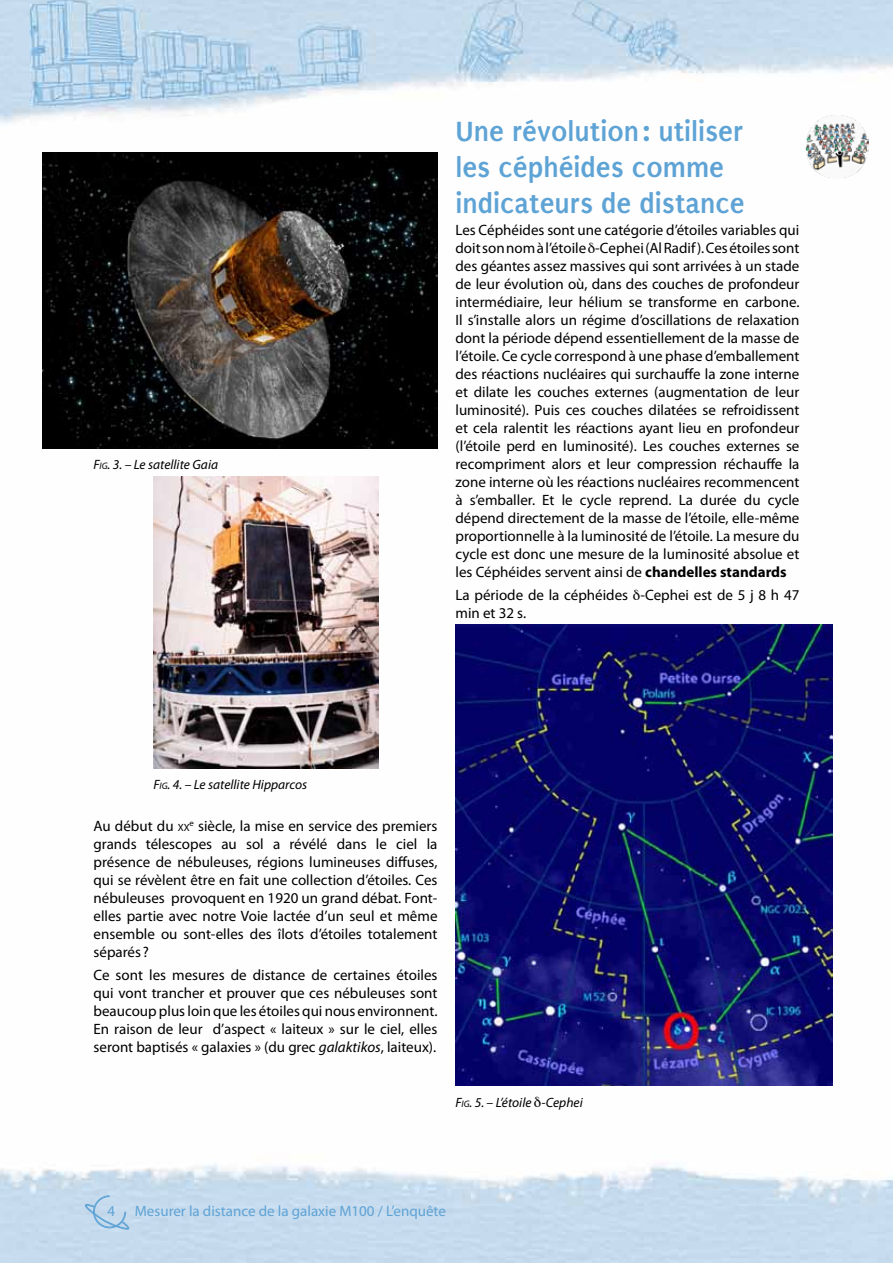
<style>
.page{position:relative;width:893px;height:1263px;background:#fff}
.page>*{position:absolute;margin:0;border:0;box-sizing:border-box;transform-origin:0 0}
.t1{font:700 30px/36px "Puritan 2";color:#5ea3d5}
.t2{font:15px/18px "Myriad Pro";color:#000;text-align:justify}
.t3{font:15px "Myriad Pro";color:#5ea3d5}
.t4{font:italic 13.5px "Myriad Pro";color:#000}
.s1{font-style:inherit}
.s2{font-size:9.45px}
.s3{font-weight:700}
.s4{font-size:10.5px}
.s5{font-style:italic}
</style>
<div class="page">
<img style="left:0;top:0;width:893px;height:1263px">
<svg style="left:85px;top:1195px;width:45px;height:36px;background:#b6d2e9"></svg>
<img style="left:42px;top:152px;width:395px;height:297px">
<img style="left:153px;top:476px;width:225px;height:292px">
<img style="left:455px;top:625px;width:378px;height:460px">
<img style="left:805px;top:115px;width:64px;height:64px">
<svg style="left:588px;top:243px;width:7px;height:10px"></svg>
<svg style="left:633px;top:589px;width:7px;height:11px"></svg>
<svg style="left:534px;top:1097px;width:7px;height:10px"></svg>
<p class="t4" style="left:94px;top:456px;width:126px"><span class="s1">F</span><span class="s2">ig</span>. 3. – Le satellite Gaia</p>
<h1 class="t1" style="left:455px;top:114px;width:291px">Une révolution: utiliser les céphéides comme indicateurs de distance</h1>
<p class="t2" style="left:455px;top:221px;width:345px">Les Céphéides sont une catégorie d’étoiles variables qui doit son nom à l’étoile -Cephei (Al Radif). Ces étoiles sont des géantes assez massives qui sont arrivées à un stade de leur évolution où, dans des couches de profondeur intermédiaire, leur hélium se transforme en carbone.<br>Il s’installe alors un régime d’oscillations de relaxation dont la période dépend essentiellement de la masse de l’étoile. Ce cycle correspond à une phase d’emballement des réactions nucléaires qui surchauffe la zone interne et dilate les couches externes (augmentation de leur luminosité). Puis ces couches dilatées se refroidissent et cela ralentit les réactions ayant lieu en profondeur (l’étoile perd en luminosité). Les couches externes se recompriment alors et leur compression réchauffe la zone interne où les réactions nucléaires recommencent à s’emballer. Et le cycle reprend. La durée du cycle dépend directement de la masse de l’étoile, elle-même proportionnelle à la luminosité de l’étoile. La mesure du cycle est donc une mesure de la luminosité absolue et les Céphéides servent ainsi de <span class="s3">chandelles standards</span></p>
<p class="t2" style="left:455px;top:585px;width:345px">La période de la céphéides -Cephei est de 5 j 8 h 47 min et 32 s.</p>
<p class="t4" style="left:154px;top:776px;width:155px"><span class="s1">F</span><span class="s2">ig</span>. 4. – Le satellite Hipparcos</p>
<p class="t2" style="left:94px;top:817px;width:345px">Au début du <span class="s4">xx</span><sup>e</sup> siècle, la mise en service des premiers grands télescopes au sol a révélé dans le ciel la présence de nébuleuses, régions lumineuses diffuses, qui se révèlent être en fait une collection d’étoiles. Ces nébuleuses provoquent en 1920 un grand débat. Font&shy;elles partie avec notre Voie lactée d’un seul et même ensemble ou sont-elles des îlots d’étoiles totalement séparés ?</p>
<p class="t2" style="left:94px;top:965px;width:345px">Ce sont les mesures de distance de certaines étoiles qui vont trancher et prouver que ces nébuleuses sont beaucoup plus loin que les étoiles qui nous environnent.<br>En raison de leur d’aspect « laiteux » sur le ciel, elles seront baptisés « galaxies » (du grec <span class="s5">galaktikos</span>, laiteux).</p>
<p class="t4" style="left:455px;top:1094px;width:129px"><span class="s1">F</span><span class="s2">ig</span>. 5. – L’étoile -Cephei</p>
<p class="t3" style="left:107px;top:1202px;width:9px">4</p>
<p class="t3" style="left:135px;top:1202px;width:313px">Mesurer la distance de la galaxie M100 / L’enquête</p>
</div>
